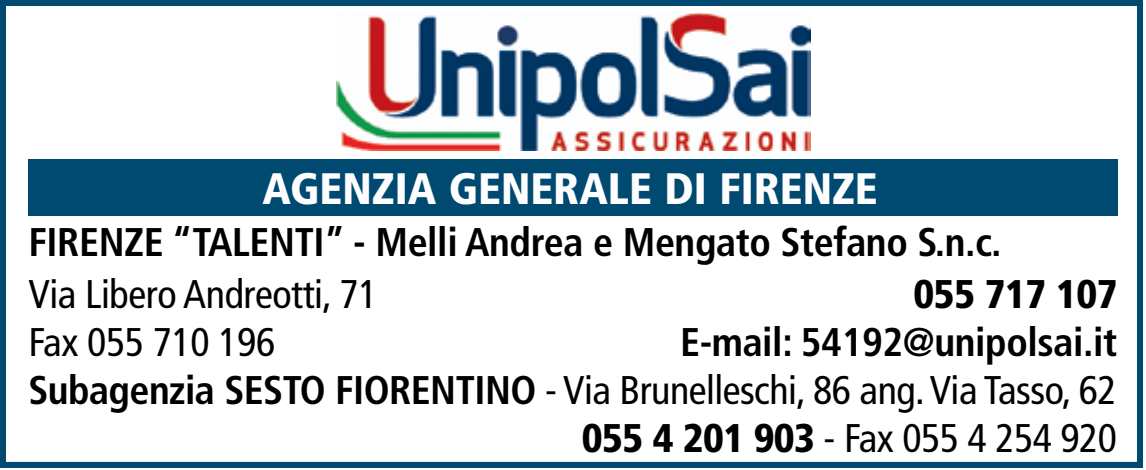
<style>
.page{position:relative;width:1146px;height:470px;background:#fff}
.page>*{position:absolute;margin:0;border:0;box-sizing:border-box;transform-origin:0 0}
.t1{font:900 condensed 44px "Frutiger LT Std";color:#fefefe}
.t2{font:700 condensed 40px/48px "Frutiger LT Std";letter-spacing:-.01em;color:#000;text-align:right}
.t3{font:condensed 40px "Frutiger LT Std";letter-spacing:-.01em;color:#000}
.t4{font:900 condensed 40px "Frutiger LT Std";letter-spacing:-.01em;color:#000}
.s1{font-weight:400}
.s2{font-weight:900}
</style>
<div class="page">
<img style="left:336px;top:12px;width:474px;height:138px">
<div style="left:28px;top:159px;width:1089px;height:56px;background:#004a72"></div>
<div style="left:0;top:0;width:1142px;height:468px;border:6px solid #004a72"></div>
<p class="t1" style="left:262px;top:162px;width:616px">AGENZIA GENERALE DI FIRENZE</p>
<p class="t2" style="left:28px;top:219px;width:974px">FIRENZE “TALENTI” - Melli Andrea e Mengato Stefano S.n.c.</p>
<p class="t3" style="left:28px;top:271px;width:350px">Via Libero Andreotti, 71</p>
<p class="t4" style="left:913px;top:270px;width:205px">055 717 107</p>
<p class="t3" style="left:28px;top:319px;width:248px">Fax 055 710 196</p>
<p class="t2" style="left:28px;top:319px;width:1089px">E-mail: 54192@unipolsai.it<br>Subagenzia SESTO FIORENTINO <span class="s1">- Via Brunelleschi, 86 ang. Via Tasso, 62<br></span><span class="s2">055 4 201 903</span> <span class="s1">- Fax 055 4 254 920</span></p>
</div>
